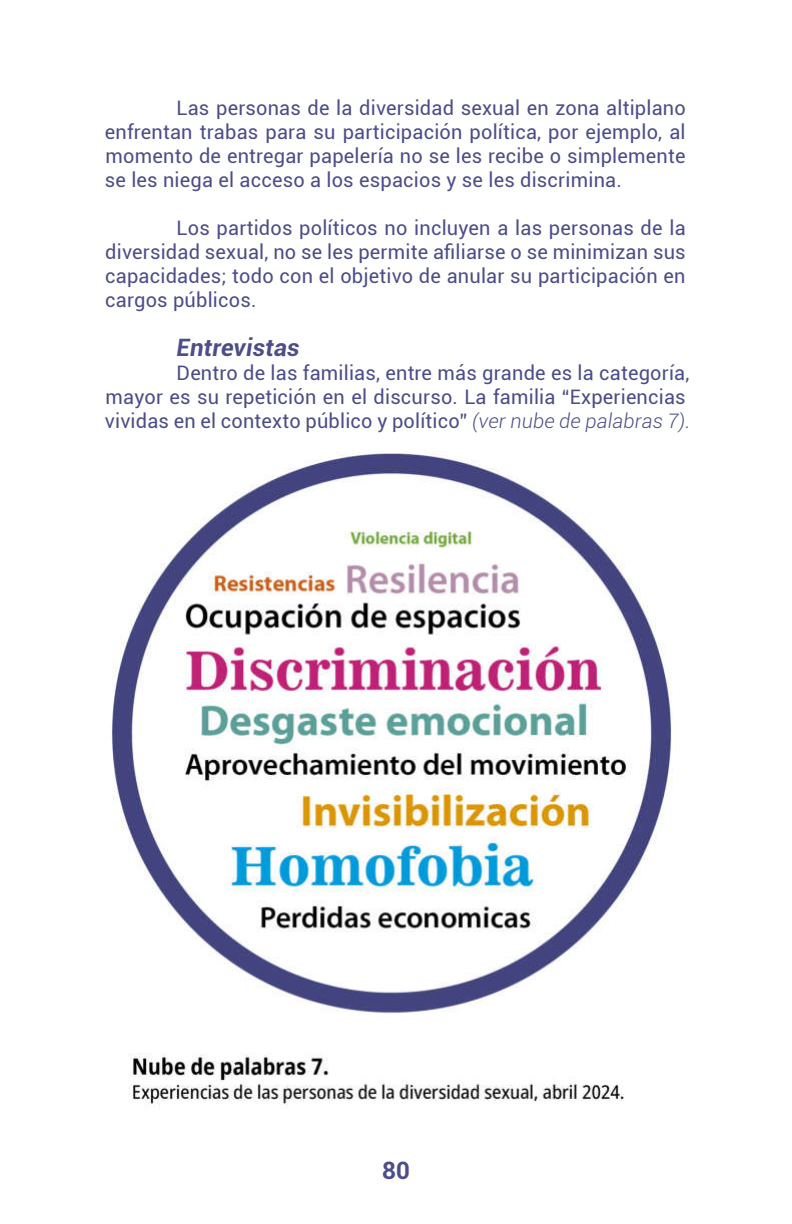
<style>
.page{position:relative;width:792px;height:1224px;background:#fff}
.page>*{position:absolute;margin:0;border:0;box-sizing:border-box;transform-origin:0 0}
.t1{font:italic 700 24px "Roboto";letter-spacing:.01em;color:#4c4d89}
.t2{font:700 24px "Roboto";color:#4c4d89}
.t3{font:20px/24px "Roboto";letter-spacing:.01em;color:#4c4d89;text-align:justify}
.s1{font-weight:300;font-style:italic}
</style>
<div class="page">
<img style="left:112px;top:451px;width:561px;height:658px">
<p class="t3" style="left:105px;top:98px;width:582px;text-indent:72px">Las personas de la diversidad sexual en zona altiplano enfrentan trabas para su participación política, por ejemplo, al momento de entregar papelería no se les recibe o simplemente se les niega el acceso a los espacios y se les discrimina.</p>
<p class="t3" style="left:105px;top:218px;width:582px;text-indent:71px">Los partidos políticos no incluyen a las personas de la diversidad sexual, no se les permite afiliarse o se minimizan sus capacidades; todo con el objetivo de anular su participación en cargos públicos.</p>
<p class="t1" style="left:177px;top:336px;width:124px">Entrevistas</p>
<p class="t3" style="left:105px;top:360px;width:587px;text-align:left;text-indent:72px">Dentro de las familias, entre más grande es la categoría, mayor es su repetición en el discurso. La familia “Experiencias vividas en el contexto público y político” <span class="s1">(ver nube de palabras 7).</span></p>
<p class="t2" style="left:382px;top:1156px;width:29px">80</p>
</div>
